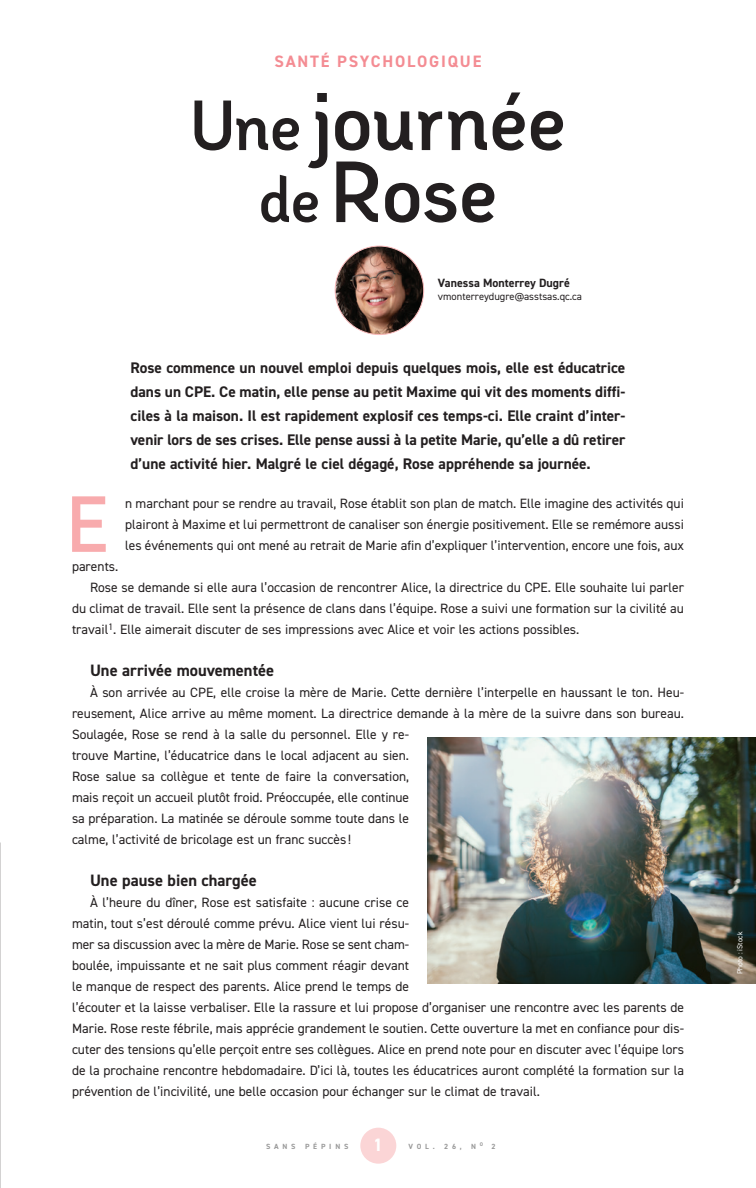
<style>
.page{position:relative;width:756px;height:1188px;background:#fff}
.page>*{position:absolute;margin:0;border:0;box-sizing:border-box;transform-origin:0 0}
.sp-article-titres{font:700 82.5px "Adoquin";color:#231f20}
.t1{font:700 75.6px "Adoquin";color:#f8abad}
.t2{font:700 18px "DIN2014";color:#fff}
.ap-article-1er-soustitre{font:700 16.5px "DIN2014";color:#231f20}
.t3{font:700 16.5px "DIN2014";letter-spacing:.11em;color:#f48c93}
.sp-article-intro{font:700 15.3px/24px "DIN2014";color:#231f20;text-align:justify}
.sp-article-texte{font:13.5px/21px "DIN2014";color:#231f20;text-align:justify}
.t4{font:700 12px "DIN2014";color:#231f20}
.t5{font:10.5px "DIN2014";color:#231f20}
.t6{font:700 7.5px "DIN2014";letter-spacing:.51em;color:#999}
.SP-reference_texte{font:7.5px "DIN2014";color:#fff}
.s1{font-size:67.5px}
.s2{font-size:63px}
</style>
<div class="page">
<img style="left:335px;top:246px;width:89px;height:89px;border-radius:44px">
<div style="left:360px;top:1128px;width:36px;height:36px;background:#fbd5d6;border-radius:50%"></div>
<img style="left:427px;top:737px;width:329px;height:246px">
<p class="t3" style="left:275px;top:50px;width:208px">SANTÉ PSYCHOLOGIQUE</p>
<p class="sp-article-titres" style="left:190px;top:68px;width:377px"><span class="s1">Une</span> journée</p>
<p class="sp-article-titres" style="left:259px;top:140px;width:240px"><span class="s2">de</span> Rose</p>
<p class="t4" style="left:438px;top:274px;width:133px">Vanessa Monterrey Dugré</p>
<p class="t5" style="left:438px;top:290px;width:146px">vmonterreydugre@asstsas.qc.ca</p>
<p class="t1" style="left:67px;top:477px;width:44px">E</p>
<p class="sp-article-intro" style="left:130px;top:355px;width:496px">Rose commence un nouvel emploi depuis quelques mois, elle est éducatrice dans un CPE. Ce matin, elle pense au petit Maxime qui vit des moments diffi&shy;ciles à la maison. Il est rapidement explosif ces temps-ci. Elle craint d’inter&shy;venir lors de ses crises. Elle pense aussi à la petite Marie, qu’elle a dû retirer d’une activité hier. Malgré le ciel dégagé, Rose appréhende sa journée.</p>
<p class="sp-article-texte" style="left:125px;top:493px;width:560px">n marchant pour se rendre au travail, Rose établit son plan de match. Elle imagine des activités qui plairont à Maxime et lui permettront de canaliser son énergie positivement. Elle se remémore aussi les événements qui ont mené au retrait de Marie afin d’expliquer l’intervention, encore une fois, aux</p>
<p class="sp-article-texte" style="left:72px;top:556px;width:48px">parents.</p>
<p class="sp-article-texte" style="left:72px;top:577px;width:614px;text-indent:18px">Rose se demande si elle aura l’occasion de rencontrer Alice, la directrice du CPE. Elle souhaite lui parler du climat de travail. Elle sent la présence de clans dans l’équipe. Rose a suivi une formation sur la civilité au travail<sup>1</sup>. Elle aimerait discuter de ses impressions avec Alice et voir les actions possibles.</p>
<p class="ap-article-1er-soustitre" style="left:90px;top:659px;width:186px">Une arrivée mouvementée</p>
<p class="sp-article-texte" style="left:72px;top:682px;width:614px;text-align:left;text-indent:18px">À son arrivée au CPE, elle croise la mère de Marie. Cette dernière l’interpelle en haussant le ton. Heu&shy;reusement, Alice arrive au même moment. La directrice demande à la mère de la suivre dans son bureau.<br>Soulagée, Rose se rend à la salle du personnel. Elle y re--<br>trouve Martine, l’éducatrice dans le local adjacent au sien.<br>Rose salue sa collègue et tente de faire la conversation,<br>mais reçoit un accueil plutôt froid. Préoccupée, elle continue<br>sa préparation. La matinée se déroule somme toute dans le<br>calme, l’activité de bricolage est un franc succès !</p>
<p class="ap-article-1er-soustitre" style="left:90px;top:869px;width:168px">Une pause bien chargée</p>
<p class="sp-article-texte" style="left:72px;top:892px;width:614px;text-align:left;text-indent:18px">À l’heure du dîner, Rose est satisfaite : aucune crise ce<br>matin, tout s’est déroulé comme prévu. Alice vient lui résu-<br>mer sa discussion avec la mère de Marie. Rose se sent cham-<br>boulée, impuissante et ne sait plus comment réagir devant<br>le manque de respect des parents. Alice prend le temps de<br>l’écouter et la laisse verbaliser. Elle la rassure et lui propose d’organiser une rencontre avec les parents de Marie. Rose reste fébrile, mais apprécie grandement le soutien. Cette ouverture la met en confiance pour dis&shy;cuter des tensions qu’elle perçoit entre ses collègues. Alice en prend note pour en discuter avec l’équipe lors de la prochaine rencontre hebdomadaire. D’ici là, toutes les éducatrices auront complété la formation sur la prévention de l’incivilité, une belle occasion pour échanger sur le climat de travail.</p>
<p class="t2" style="left:373px;top:1133px;width:11px">1</p>
<p class="t6" style="left:492px;top:1141px;width:6px">2</p>
<p class="t6" style="left:266px;top:1141px;width:31px">SANS</p>
<p class="t6" style="left:305px;top:1141px;width:45px">PÉPINS</p>
<p class="t6" style="left:408px;top:1141px;width:55px">VOL. 26,</p>
<p class="t6" style="left:471px;top:1141px;width:14px">N <sup>O</sup></p>
<p class="SP-reference_texte" style="left:735px;top:974px;width:44px;rotate:-90deg">Photo : iStock</p>
</div>
